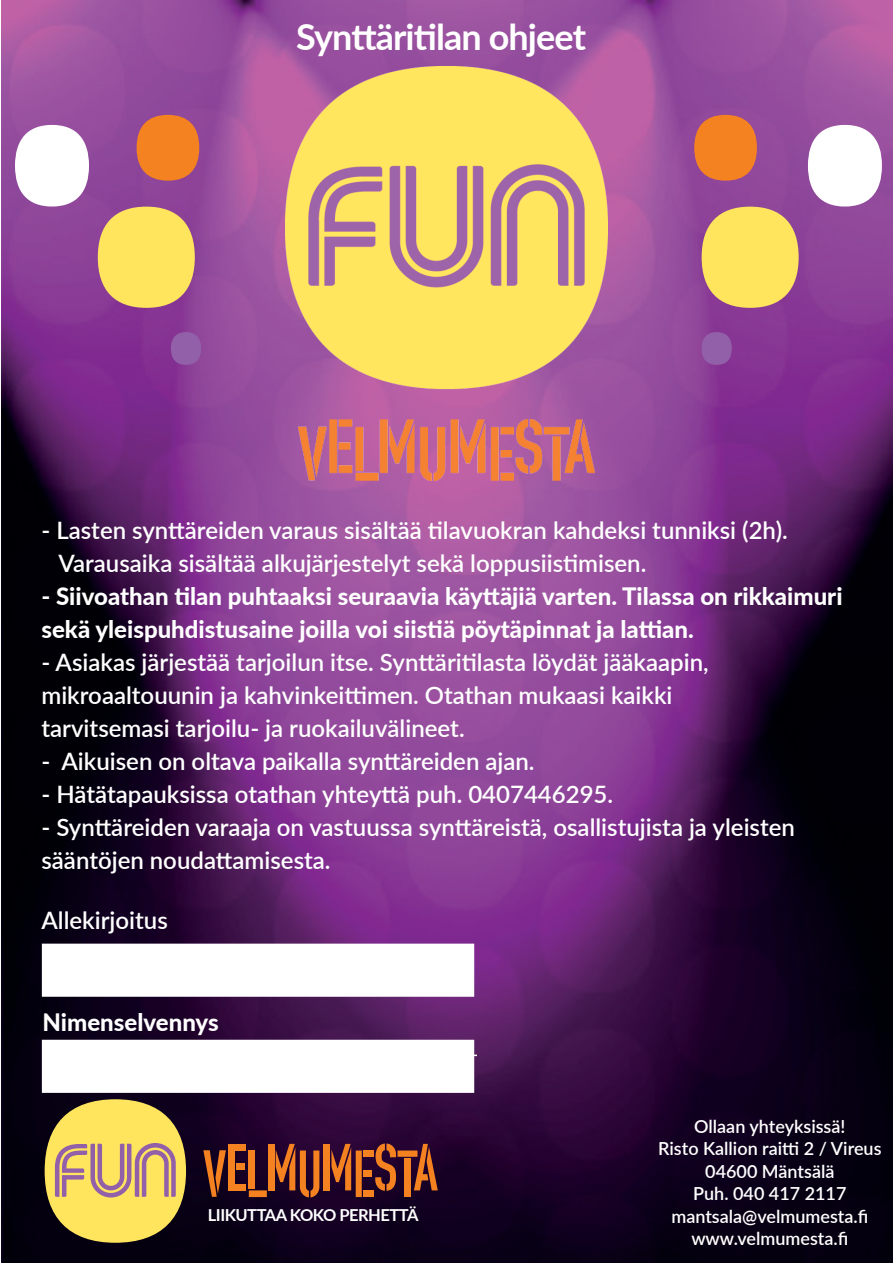
<style>
.page{position:relative;width:893px;height:1263px;background:#fff}
.page>*{position:absolute;margin:0;border:0;box-sizing:border-box;transform-origin:0 0}
.t1{font:700 36px "Lato";letter-spacing:-.025em;color:#fff}
.t2{font:600 24px/33px "Lato";color:#fff}
.t3{font:800 24px/33px "Lato";color:#fff}
.t4{font:600 18px/22.5px "Lato";color:#fff;text-align:center}
.t5{font:700 16.5px "Lato";letter-spacing:-.03em;color:#fff}
</style>
<div class="page">
<img style="left:1px;top:0;width:891px;height:1263px">
<div style="left:45px;top:1099px;width:141px;height:144px;background:#ffe55e;border-radius:50%"></div>
<svg style="left:55px;top:1143px;width:121px;height:54px"></svg>
<div style="left:228px;top:1144px;width:6px;height:46px;background:#f58220"></div>
<div style="left:236px;top:1164px;width:9px;height:6px;background:#f58220"></div>
<div style="left:236px;top:1184px;width:10px;height:6px;background:#f58220"></div>
<div style="left:236px;top:1144px;width:10px;height:6px;background:#f58220"></div>
<div style="left:363px;top:1170px;width:9px;height:7px;background:#f58220"></div>
<div style="left:363px;top:1190px;width:11px;height:7px;background:#f58220"></div>
<div style="left:363px;top:1150px;width:11px;height:7px;background:#f58220"></div>
<div style="left:249px;top:1150px;width:6px;height:39px;background:#f58220"></div>
<svg style="left:249px;top:1190px;width:18px;height:7px"></svg>
<div style="left:404px;top:1158px;width:6px;height:39px;background:#f58220"></div>
<svg style="left:203px;top:1150px;width:23px;height:47px"></svg>
<svg style="left:375px;top:1143px;width:63px;height:48px;background:#7f3a26"></svg>
<div style="left:268px;top:1144px;width:6px;height:46px;background:#f58220"></div>
<div style="left:324px;top:1144px;width:6px;height:46px;background:#f58220"></div>
<svg style="left:331px;top:1144px;width:31px;height:53px;background:#843d27"></svg>
<svg style="left:276px;top:1144px;width:43px;height:53px;background:#7f3b26"></svg>
<div style="left:98px;top:207px;width:97px;height:101px;background:#ffe55e;border-radius:50%"></div>
<div style="left:137px;top:115px;width:62px;height:66px;background:#f58220;border-radius:50%"></div>
<div style="left:171px;top:332px;width:30px;height:33px;background:#9260a8;border-radius:50%"></div>
<div style="left:15px;top:125px;width:74px;height:81px;background:#fff;border-radius:50%"></div>
<div style="left:808px;top:125px;width:74px;height:81px;background:#fff;border-radius:50%"></div>
<div style="left:694px;top:115px;width:63px;height:66px;background:#f58220;border-radius:50%"></div>
<div style="left:702px;top:207px;width:97px;height:101px;background:#ffe55e;border-radius:50%"></div>
<div style="left:702px;top:332px;width:30px;height:33px;background:#9260a8;border-radius:50%"></div>
<img style="left:286px;top:67px;width:322px;height:413px">
<div style="left:42px;top:944px;width:432px;height:53px;background:#fff;border:2px solid #fff"></div>
<hr style="left:45px;top:1054px;width:432px;height:2px;background:#fff">
<div style="left:42px;top:1040px;width:432px;height:53px;background:#fff;border:2px solid #fff"></div>
<h1 class="t1" style="left:296px;top:11px;width:291px">Synttäritilan ohjeet</h1>
<p class="t2" style="left:58px;top:513px;width:731px;text-indent:-17px">- Lasten synttäreiden varaus sisältää tilavuokran kahdeksi tunniksi (2h).<br>Varausaika sisältää alkujärjestelyt sekä loppusiistimisen.</p>
<p class="t3" style="left:41px;top:579px;width:803px">- Siivoathan tilan puhtaaksi seuraavia käyttäjiä varten. Tilassa on rikkaimuri sekä yleispuhdistusaine joilla voi siistiä pöytäpinnat ja lattian.</p>
<p class="t2" style="left:41px;top:645px;width:669px">- Asiakas järjestää tarjoilun itse. Synttäritilasta löydät jääkaapin, mikroaaltouunin ja kahvinkeittimen. Otathan mukaasi kaikki tarvitsemasi tarjoilu- ja ruokailuvälineet.</p>
<p class="t2" style="left:41px;top:744px;width:495px">- Aikuisen on oltava paikalla synttäreiden ajan.</p>
<p class="t2" style="left:41px;top:777px;width:573px">- Hätätapauksissa otathan yhteyttä puh. 0407446295.</p>
<p class="t2" style="left:41px;top:810px;width:755px">- Synttäreiden varaaja on vastuussa synttäreistä, osallistujista ja yleisten sääntöjen noudattamisesta.</p>
<p class="t2" style="left:41px;top:903px;width:128px">Allekirjoitus</p>
<p class="t3" style="left:43px;top:1005px;width:178px">Nimenselvennys</p>
<p class="t5" style="left:208px;top:1202px;width:212px">LIIKUTTAA KOKO PERHETTÄ</p>
<p class="t4" style="left:658px;top:1114px;width:225px">Ollaan yhteyksissä!<br>Risto Kallion raitti 2 / Vireus<br>04600 Mäntsälä<br>Puh. 040 417 2117 mantsala@velmumesta.fi www.velmumesta.fi</p>
</div>
